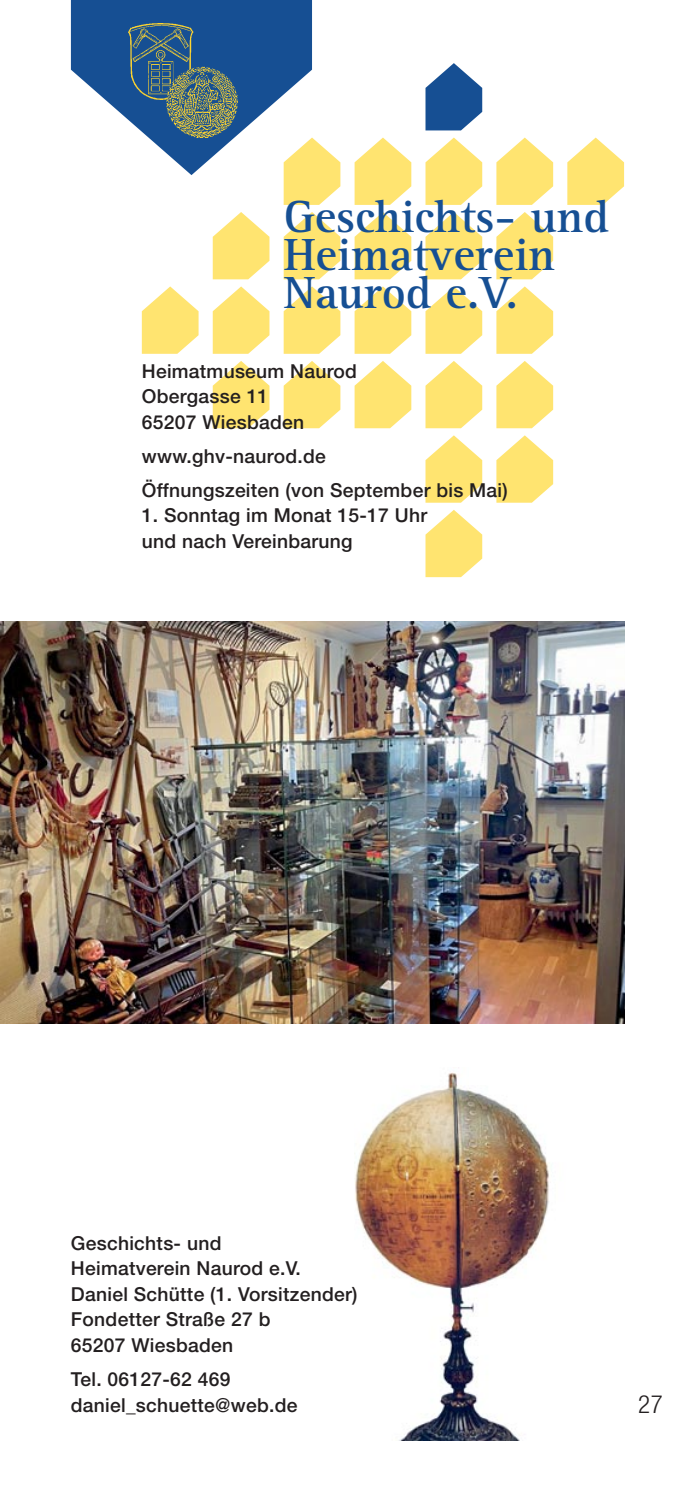
<style>
.page{position:relative;width:695px;height:1489px;background:#fff}
.page>*{position:absolute;margin:0;border:0;box-sizing:border-box;transform-origin:0 0}
.t1{font:700 46.5px/38.2px "Rotis Serif";color:#164f93}
.t2{font:300 condensed 25px "Helvetica Neue";color:#231f20}
.t3{font:500 19.25px/25.5px "Helvetica Neue";letter-spacing:.015em;color:#231f20}
</style>
<div class="page">
<img style="left:0;top:621px;width:624px;height:402px">
<svg style="left:142px;top:286px;width:56px;height:68px"></svg>
<svg style="left:213px;top:286px;width:56px;height:68px"></svg>
<svg style="left:213px;top:361px;width:56px;height:67px"></svg>
<svg style="left:283px;top:286px;width:57px;height:68px"></svg>
<svg style="left:283px;top:361px;width:57px;height:67px"></svg>
<svg style="left:354px;top:286px;width:57px;height:68px"></svg>
<svg style="left:354px;top:361px;width:57px;height:67px"></svg>
<svg style="left:425px;top:286px;width:57px;height:68px"></svg>
<svg style="left:425px;top:361px;width:57px;height:67px"></svg>
<svg style="left:496px;top:286px;width:57px;height:68px"></svg>
<svg style="left:213px;top:212px;width:56px;height:67px"></svg>
<svg style="left:283px;top:212px;width:57px;height:67px"></svg>
<svg style="left:354px;top:212px;width:57px;height:67px"></svg>
<svg style="left:425px;top:212px;width:57px;height:67px"></svg>
<svg style="left:496px;top:212px;width:57px;height:67px"></svg>
<svg style="left:283px;top:137px;width:57px;height:68px"></svg>
<svg style="left:354px;top:137px;width:57px;height:68px"></svg>
<svg style="left:425px;top:63px;width:57px;height:67px"></svg>
<svg style="left:425px;top:137px;width:57px;height:68px"></svg>
<svg style="left:496px;top:137px;width:57px;height:68px"></svg>
<svg style="left:567px;top:137px;width:57px;height:68px"></svg>
<svg style="left:496px;top:361px;width:57px;height:67px"></svg>
<svg style="left:425px;top:435px;width:57px;height:67px"></svg>
<svg style="left:425px;top:510px;width:57px;height:67px"></svg>
<svg style="left:496px;top:435px;width:57px;height:67px"></svg>
<svg style="left:71px;top:0;width:241px;height:175px;fill:#164f93"></svg>
<img style="left:128px;top:23px;width:109px;height:114px">
<img style="left:355px;top:1067px;width:194px;height:373px">
<h1 class="t1" style="left:283px;top:201px;width:326px">Geschichts- und<br>Heimatverein<br>Naurod e.V.</h1>
<p class="t3" style="left:142px;top:360px;width:216px">Heimatmuseum Naurod<br>Obergasse 11<br>65207 Wiesbaden</p>
<p class="t3" style="left:142px;top:441px;width:367px;line-height:34px">www.ghv-naurod.de<br>Öffnungszeiten (von September bis Mai)</p>
<p class="t3" style="left:142px;top:504px;width:287px">1. Sonntag im Monat 15-17 Uhr und nach Vereinbarung</p>
<p class="t3" style="left:71px;top:1231px;width:288px">Geschichts- und<br>Heimatverein Naurod e.V.<br>Daniel Schütte (1. Vorsitzender)<br>Fondetter Straße 27 b<br>65207 Wiesbaden</p>
<p class="t3" style="left:71px;top:1368px;width:228px">Tel. 06127-62 469 daniel_schuette@web.de</p>
<p class="t2" style="left:638px;top:1395px;width:26px">27</p>
</div>
